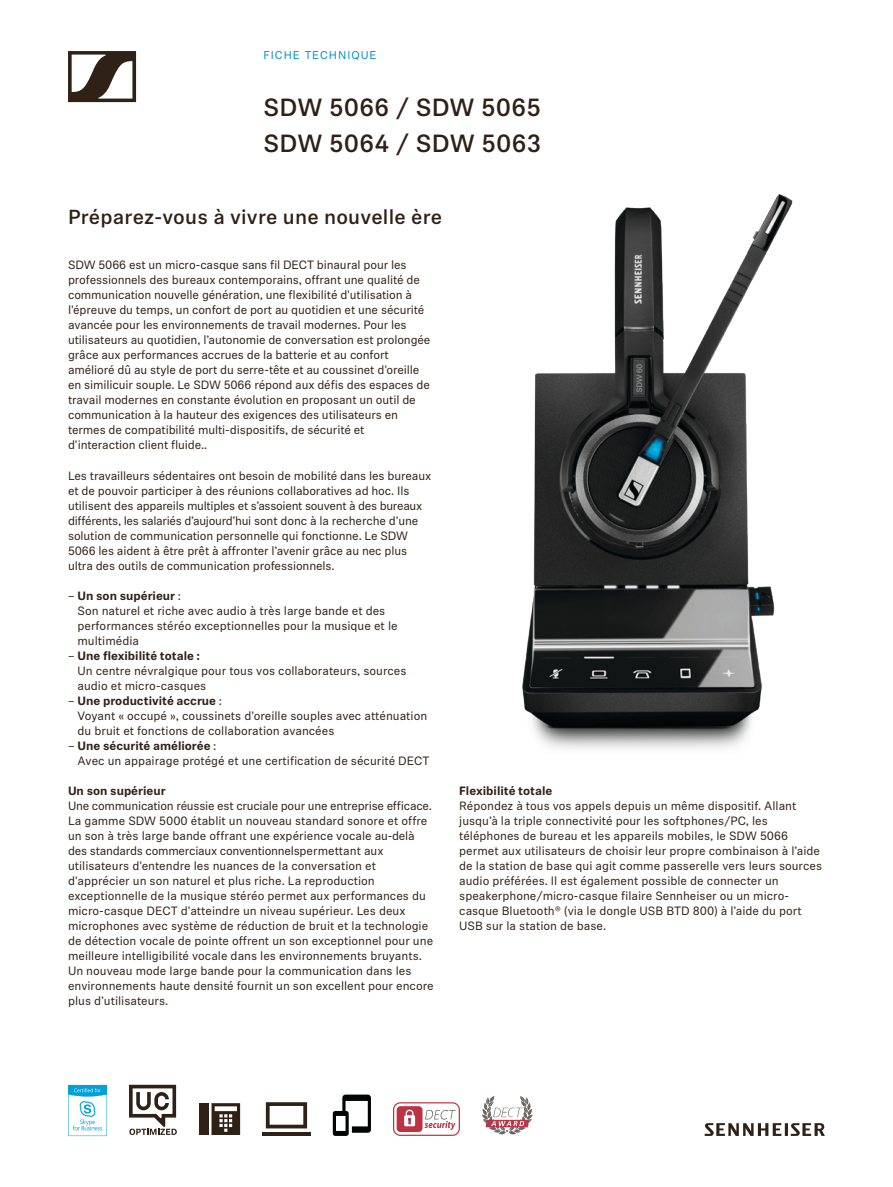
<style>
.page{position:relative;width:893px;height:1187px;background:#fff}
.page>*{position:absolute;margin:0;border:0;box-sizing:border-box;transform-origin:0 0}
.t1{font:500 24.75px "Sennheiser Neue";letter-spacing:.01em;color:#2f2116}
.Subtitle_1{font:500 20.25px "Sennheiser Neue";letter-spacing:.01em;color:#2f2116}
.Bodytext{font:12px/15px "Sennheiser Neue";letter-spacing:-.005em;color:#2f2116}
.Bodytext-2{font:700 12px "Sennheiser Neue";color:#2f2116}
.Pageheader___Capital{font:11.25px "Sennheiser Neue";letter-spacing:.08em;color:#008fcd}
.s1{font-weight:700}
</style>
<div class="page">
<img style="left:522px;top:194px;width:271px;height:555px">
<svg style="left:482px;top:1096px;width:51px;height:38px"></svg>
<div style="left:199px;top:1103px;width:9px;height:31px;background:#2f2116"></div>
<svg style="left:212px;top:1103px;width:28px;height:31px"></svg>
<svg style="left:68px;top:1084px;width:39px;height:51px"></svg>
<svg style="left:266px;top:1102px;width:41px;height:26px"></svg>
<hr style="left:262px;top:1132px;width:49px;height:3px;background:#2f2116">
<svg style="left:129px;top:1084px;width:48px;height:50px"></svg>
<svg style="left:393px;top:1102px;width:67px;height:33px"></svg>
<svg style="left:333px;top:1094px;width:38px;height:41px"></svg>
<svg style="left:68px;top:51px;width:68px;height:51px"></svg>
<svg style="left:705px;top:1123px;width:120px;height:12px"></svg>
<p class="Pageheader___Capital" style="left:264px;top:47px;width:114px">FICHE TECHNIQUE</p>
<p class="t1" style="left:264px;top:90px;width:279px">SDW 5066 / SDW 5065</p>
<p class="t1" style="left:264px;top:126px;width:279px">SDW 5064 / SDW 5063</p>
<p class="Subtitle_1" style="left:68px;top:203px;width:376px">Préparez-vous à vivre une nouvelle ère</p>
<p class="Bodytext" style="left:68px;top:257px;width:364px">SDW 5066 est un micro-casque sans fil DECT binaural pour les professionnels des bureaux contemporains, offrant une qualité de communication nouvelle génération, une flexibilité d'utilisation à l'épreuve du temps, un confort de port au quotidien et une sécurité avancée pour les environnements de travail modernes. Pour les utilisateurs au quotidien, l’autonomie de conversation est prolongée grâce aux performances accrues de la batterie et au confort amélioré dû au style de port du serre-tête et au coussinet d'oreille en similicuir souple. Le SDW 5066 répond aux défis des espaces de travail modernes en constante évolution en proposant un outil de communication à la hauteur des exigences des utilisateurs en termes de compatibilité multi-dispositifs, de sécurité et d'interaction client fluide..</p>
<p class="Bodytext" style="left:68px;top:467px;width:365px">Les travailleurs sédentaires ont besoin de mobilité dans les bureaux et de pouvoir participer à des réunions collaboratives ad hoc. Ils utilisent des appareils multiples et s’assoient souvent à des bureaux différents, les salariés d’aujourd’hui sont donc à la recherche d’une solution de communication personnelle qui fonctionne. Le SDW 5066 les aident à être prêt à affronter l’avenir grâce au nec plus ultra des outils de communication professionnels.</p>
<p class="Bodytext" style="left:78px;top:587px;width:322px;text-indent:-10px">– <span class="s1">Un son supérieur</span> :<br>Son naturel et riche avec audio à très large bande et des performances stéréo exceptionnelles pour la musique et le multimédia</p>
<p class="Bodytext" style="left:78px;top:647px;width:330px;text-indent:-10px">– <span class="s1">Une flexibilité totale :<br></span>Un centre névralgique pour tous vos collaborateurs, sources audio et micro-casques</p>
<p class="Bodytext" style="left:78px;top:692px;width:351px;text-indent:-10px">– <span class="s1">Une productivité accrue</span> :<br>Voyant « occupé », coussinets d'oreille souples avec atténuation du bruit et fonctions de collaboration avancées</p>
<p class="Bodytext" style="left:78px;top:737px;width:353px;text-indent:-10px">– <span class="s1">Une sécurité améliorée</span> :<br>Avec un appairage protégé et une certification de sécurité DECT</p>
<p class="Bodytext-2" style="left:68px;top:781px;width:99px">Un son supérieur</p>
<p class="Bodytext" style="left:68px;top:797px;width:367px">Une communication réussie est cruciale pour une entreprise efficace.<br>La gamme SDW 5000 établit un nouveau standard sonore et offre un son à très large bande offrant une expérience vocale au-delà des standards commerciaux conventionnelspermettant aux utilisateurs d'entendre les nuances de la conversation et d'apprécier un son naturel et plus riche. La reproduction exceptionnelle de la musique stéréo permet aux performances du micro-casque DECT d'atteindre un niveau supérieur. Les deux microphones avec système de réduction de bruit et la technologie de détection vocale de pointe offrent un son exceptionnel pour une meilleure intelligibilité vocale dans les environnements bruyants.<br>Un nouveau mode large bande pour la communication dans les environnements haute densité fournit un son excellent pour encore plus d’utilisateurs.</p>
<p class="Bodytext-2" style="left:459px;top:782px;width:95px">Flexibilité totale</p>
<p class="Bodytext" style="left:459px;top:797px;width:364px">Répondez à tous vos appels depuis un même dispositif. Allant jusqu’à la triple connectivité pour les softphones/PC, les téléphones de bureau et les appareils mobiles, le SDW 5066 permet aux utilisateurs de choisir leur propre combinaison à l’aide de la station de base qui agit comme passerelle vers leurs sources audio préférées. Il est également possible de connecter un speakerphone/micro-casque filaire Sennheiser ou un micro&shy;casque Bluetooth® (via le dongle USB BTD 800) à l’aide du port USB sur la station de base.</p>
</div>
